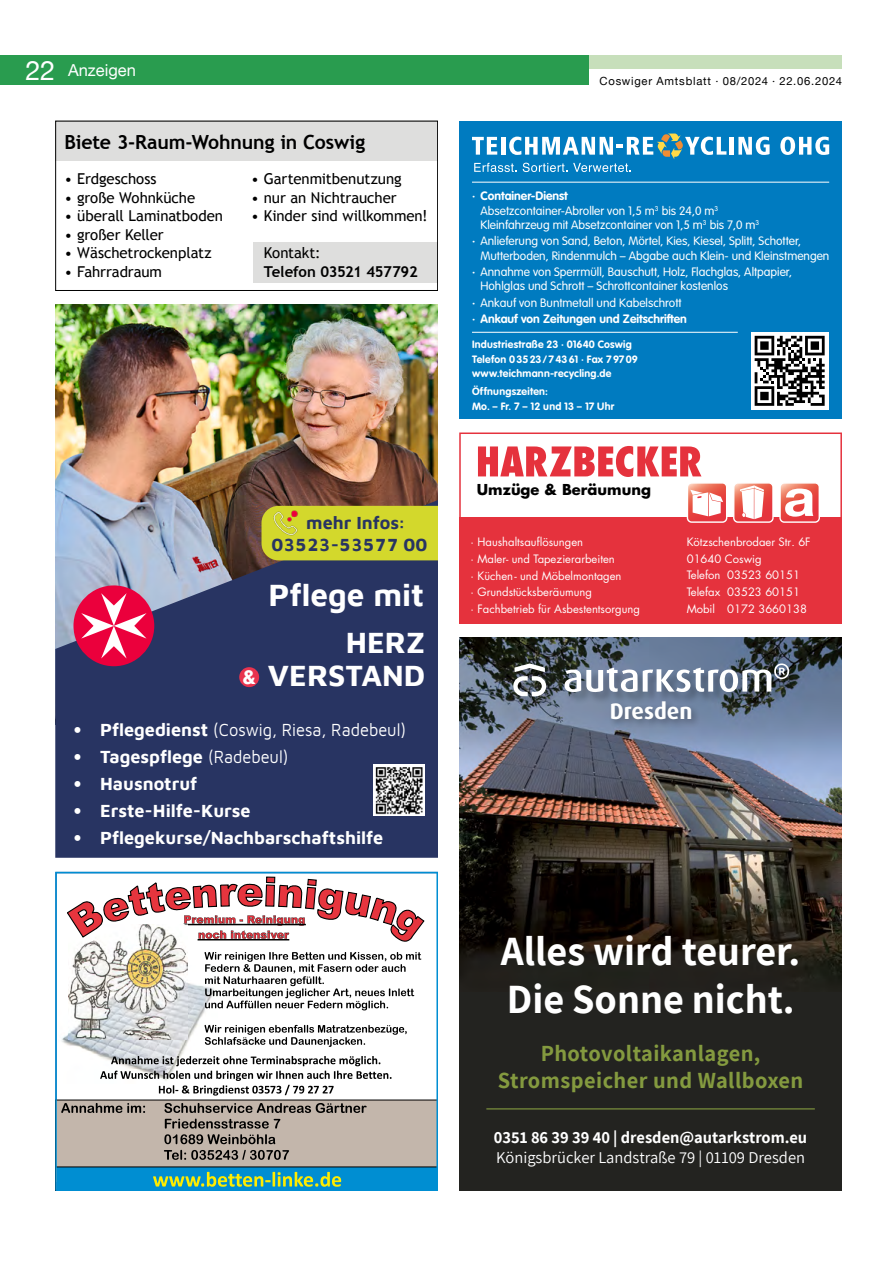
<style>
.page{position:relative;width:893px;height:1263px;background:#fff}
.page>*{position:absolute;margin:0;border:0;box-sizing:border-box;transform-origin:0 0}
.t1{font:700 40.5px/48.6px "Assistant";color:#fff}
.t2{font:700 31.5px "Maven Johanniter";color:#fff}
.t3{font:700 30px/33px "Maven Johanniter";color:#fff;text-align:right}
.t4{font:700 22.5px/27px "Assistant";letter-spacing:.02em;color:#849a3f;text-align:center}
.t5{font:700 22.5px "Dax Pro";color:#fff}
.t6{font:700 20.25px "Maven Johanniter";color:#fff}
.t7{font:700 19.5px "Trebuchet MS";letter-spacing:-.01em;color:#000}
.t8{font:700 18px "Maven Johanniter";color:#fff}
.t9{font:18px "Maven Johanniter";color:#fff;scale:.91 1}
.t10{font:700 18px/21.6px "Maven Johanniter";color:#283462}
.t11{font:16.5px "Assistant";color:#fff}
.t12{font:700 16.5px "Assistant";color:#fff}
.t13{font:16.5px "Helvetica Neue LT Pro";color:#fff}
.t14{font:15px "Trebuchet MS";letter-spacing:-.005em;color:#000}
.t15{font:700 15px "Trebuchet MS";letter-spacing:-.02em;color:#000}
.t16{font:700 14.7px "Futura";color:#000}
.t17{font:300 12px/14.2px "VAG Rounded";color:#fff}
.t18{font:700 12px/16.5px "VAG Rounded";color:#fff}
.t19{font:11.25px/16.5px "Futura";color:#fff}
.t20{font:11.25px "Helvetica Neue LT Pro";letter-spacing:.07em;color:#000}
.t21{font:700 10.5px/14.2px "VAG Rounded";letter-spacing:.025em;color:#fff}
.s1{font-weight:700}
.s2{font-weight:400}
.s3{font-weight:300}
</style>
<div class="page">
<div style="left:587px;top:55px;width:255px;height:14px;background:#c7dfbb"></div>
<div style="left:0;top:55px;width:588px;height:30px;background:#299c4f"></div>
<img style="left:459px;top:638px;width:383px;height:354px">
<div style="left:459px;top:992px;width:383px;height:199px;background:#232320"></div>
<div style="left:513px;top:663px;width:288px;height:45px;background:#000;opacity:.3"></div>
<svg style="left:513px;top:663px;width:33px;height:33px"></svg>
<svg style="left:564px;top:663px;width:225px;height:29px"></svg>
<div style="left:608px;top:698px;width:93px;height:31px;background:#000;opacity:.33"></div>
<hr style="left:486px;top:1108px;width:329px;height:1px;background:#849a3f">
<div style="left:459px;top:121px;width:383px;height:297px;background:#007bc0"></div>
<hr style="left:730px;top:137px;width:4px;height:18px;background:#fff">
<svg style="left:738px;top:137px;width:32px;height:18px"></svg>
<svg style="left:780px;top:137px;width:49px;height:18px"></svg>
<svg style="left:472px;top:133px;width:254px;height:39px"></svg>
<div style="left:751px;top:332px;width:77px;height:77px;background:#fff"></div>
<svg style="left:755px;top:336px;width:70px;height:70px"></svg>
<hr style="left:472px;top:182px;width:357px;height:1px;background:#fff">
<hr style="left:472px;top:332px;width:266px;height:1px;background:#fff">
<svg style="left:459px;top:432px;width:383px;height:85px"></svg>
<div style="left:459px;top:517px;width:383px;height:107px;background:#e5323d"></div>
<svg style="left:478px;top:446px;width:223px;height:31px"></svg>
<div style="left:687px;top:482px;width:40px;height:41px;border:1px solid #fff;border-radius:4px"></div>
<svg style="left:687px;top:483px;width:40px;height:39px"></svg>
<div style="left:733px;top:482px;width:41px;height:41px;border:1px solid #fff;border-radius:4px"></div>
<svg style="left:734px;top:483px;width:39px;height:39px"></svg>
<div style="left:779px;top:482px;width:41px;height:41px;border:1px solid #fff;border-radius:4px"></div>
<svg style="left:780px;top:483px;width:39px;height:39px"></svg>
<svg style="left:55px;top:872px;width:383px;height:319px"></svg>
<img style="left:56px;top:305px;width:382px;height:195px">
<svg style="left:55px;top:500px;width:383px;height:358px;background:#3b466f"></svg>
<div style="left:73px;top:585px;width:81px;height:81px;background:#eb003c;border-radius:50%"></div>
<svg style="left:81px;top:593px;width:66px;height:65px"></svg>
<div style="left:261px;top:506px;width:177px;height:54px;background:#d3d82c"></div>
<img style="left:374px;top:764px;width:51px;height:51px">
<img style="left:271px;top:509px;width:30px;height:27px">
<div style="left:239px;top:667px;width:20px;height:20px;background:#e8334e;border-radius:50%"></div>
<div style="left:55px;top:121px;width:383px;height:40px;background:#dededd"></div>
<div style="left:253px;top:242px;width:185px;height:41px;background:#dededd"></div>
<div style="left:55px;top:121px;width:383px;height:170px;border:1px solid #000"></div>
<h3 class="t13" style="left:68px;top:60px;width:69px">Anzeigen</h3>
<h3 class="t7" style="left:65px;top:130px;width:302px">Biete 3-Raum-Wohnung in Coswig</h3>
<p class="t14" style="left:65px;top:170px;width:93px">• Erdgeschoss</p>
<p class="t14" style="left:65px;top:188px;width:132px">• große Wohnküche</p>
<p class="t14" style="left:65px;top:207px;width:160px">• überall Laminatboden</p>
<p class="t14" style="left:65px;top:226px;width:101px">• großer Keller</p>
<p class="t14" style="left:65px;top:244px;width:149px">• Wäschetrockenplatz</p>
<p class="t14" style="left:65px;top:263px;width:99px">• Fahrradraum</p>
<p class="t14" style="left:251px;top:170px;width:152px">• Gartenmitbenutzung</p>
<p class="t14" style="left:251px;top:189px;width:147px">• nur an Nichtraucher</p>
<p class="t14" style="left:251px;top:207px;width:178px">• Kinder sind willkommen!</p>
<p class="t14" style="left:264px;top:244px;width:58px">Kontakt:</p>
<p class="t15" style="left:264px;top:262px;width:155px">Telefon 03521 457792</p>
<h3 class="t10" style="left:271px;top:511px;width:157px;text-indent:35px">mehr Infos:<br>03523-53577 00</h3>
<h2 class="t2" style="left:269px;top:573px;width:157px">Pflege mit</h2>
<h3 class="t3" style="left:268px;top:624px;width:159px">HERZ<br>VERSTAND</h3>
<h3 class="t9" style="left:73px;top:717px;width:367px"><span class="s1">• Pflegedienst</span> (Coswig, Riesa, Radebeul)</h3>
<h3 class="t8" style="left:73px;top:743px;width:217px">• Tagespflege <span class="s2">(Radebeul)</span></h3>
<h3 class="t8" style="left:73px;top:770px;width:126px">• Hausnotruf</h3>
<h3 class="t8" style="left:73px;top:797px;width:179px">• Erste-Hilfe-Kurse</h3>
<h3 class="t8" style="left:73px;top:824px;width:311px">• Pflegekurse/Nachbarschaftshilfe</h3>
<h3 class="t6" style="left:242px;top:662px;width:15px">&amp;</h3>
<p class="t20" style="left:599px;top:74px;width:244px">Coswiger Amtsblatt · 08/2024 · 22.06.2024</p>
<p class="t17" style="left:480px;top:189px;width:280px;text-indent:-9px"><span class="s1">· Container-Dienst<br></span>Absetzcontainer-Abroller von 1,5 m<sup>3</sup> bis 24,0 m<sup>3<br></sup>Kleinfahrzeug mit Absetzcontainer von 1,5 m<sup>3</sup> bis 7,0 m<sup>3</sup></p>
<p class="t17" style="left:480px;top:234px;width:350px;text-indent:-9px"><span class="s1">·</span> Anlieferung von Sand, Beton, Mörtel, Kies, Kiesel, Splitt, Schotter,<br>Mutterboden, Rindenmulch – Abgabe auch Klein- und Kleinstmengen</p>
<p class="t17" style="left:480px;top:265px;width:313px;text-indent:-9px"><span class="s1">·</span> Annahme von Sperrmüll, Bauschutt, Holz, Flachglas, Altpapier,<br>Hohlglas und Schrott – Schrottcontainer kostenlos</p>
<p class="t18" style="left:472px;top:294px;width:216px">· <span class="s3">Ankauf von Buntmetall und Kabelschrott </span>· Ankauf von Zeitungen und Zeitschriften</p>
<p class="t21" style="left:472px;top:337px;width:167px">Industriestraße 23 · 01640 Coswig<br>Telefon 03523/74361 · Fax 79709 www.teichmann-recycling.de</p>
<p class="t21" style="left:472px;top:384px;width:144px">Öffnungszeiten:<br>Mo. – Fr. 7 – 12 und 13 – 17 Uhr</p>
<p class="t16" style="left:477px;top:479px;width:176px">Umzüge &amp; Beräumung</p>
<p class="t19" style="left:471px;top:534px;width:171px">· Haushaltsauflösungen<br>· Maler- und Tapezierarbeiten<br>· Küchen- und Möbelmontagen<br>· Grundstücksberäumung<br>· Fachbetrieb für Asbestentsorgung</p>
<p class="t19" style="left:687px;top:534px;width:125px">Kötzschenbrodaer Str. 6F<br>01640 Coswig<br>Telefon 03523 60151<br>Telefax 03523 60151<br>Mobil 0172 3660138</p>
<h3 class="t5" style="left:610px;top:697px;width:84px">Dresden</h3>
<h1 class="t1" style="left:501px;top:925px;width:301px">Alles wird teurer.<br>Die Sonne nicht.</h1>
<h3 class="t4" style="left:498px;top:1039px;width:307px">Photovoltaikanlagen,<br>Stromspeicher und Wallboxen</h3>
<h3 class="t12" style="left:494px;top:1126px;width:315px">0351 86 39 39 40 | dresden@autarkstrom.eu</h3>
<h3 class="t11" style="left:496px;top:1146px;width:310px">Königsbrücker Landstraße 79 | 01109 Dresden</h3>
</div>
